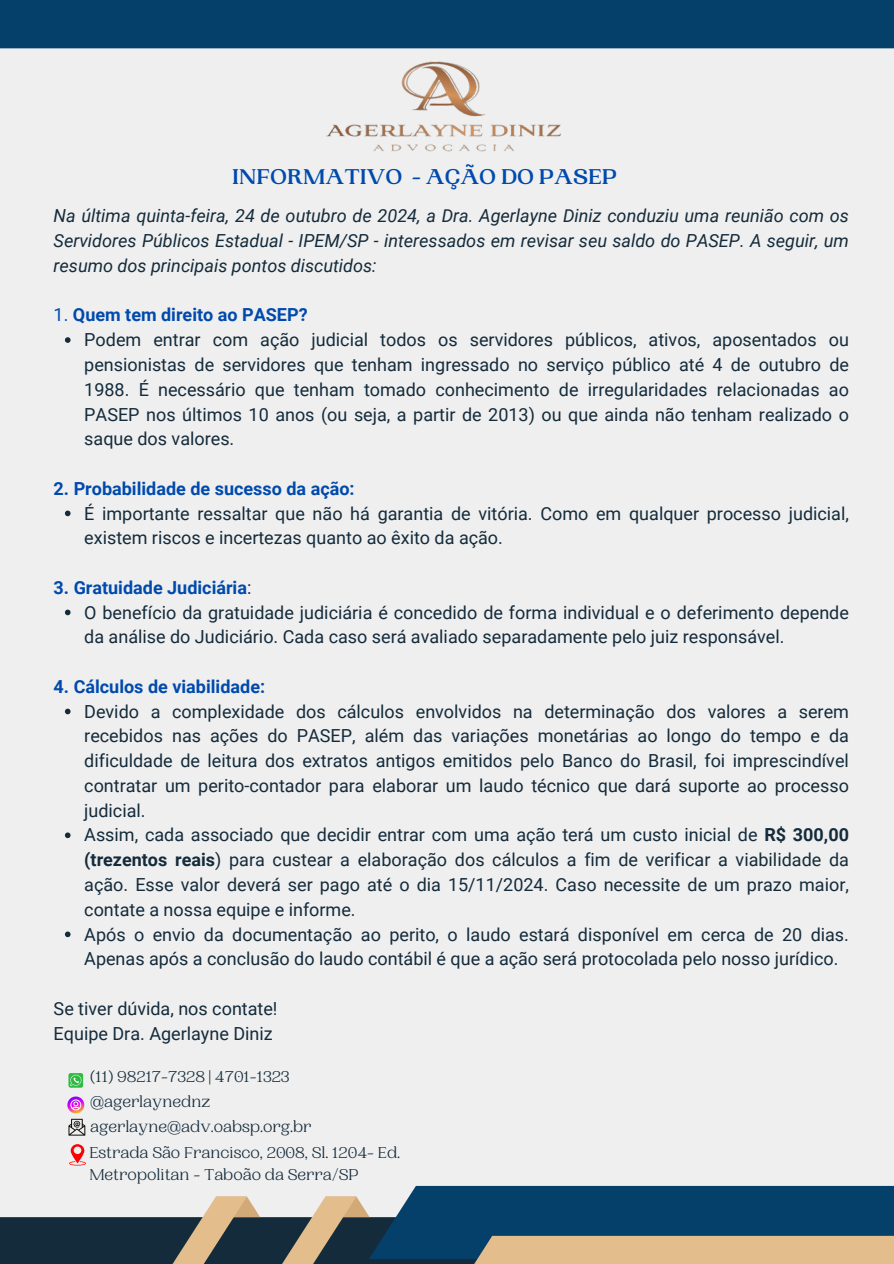
<style>
.page{position:relative;width:894px;height:1264px;background:#fff}
.page>*{position:absolute;margin:0;border:0;box-sizing:border-box;transform-origin:0 0}
.t1{font:700 22.5px "PP Woodland";color:#004aad}
.t2{font:18px/24.8px "Roboto";color:#142b3b;text-align:justify}
.t3{font:italic 18px/24.8px "Roboto";color:#142b3b;text-align:justify}
.t4{font:700 18px "Roboto";color:#004aad}
.t5{font:16.5px/22.5px "PP Woodland";color:#142b3b}
.s1{font-weight:400}
.s2{font-weight:400;color:#142b3b}
.s3{font-weight:700}
</style>
<div class="page">
<div style="left:0;top:0;width:893px;height:1263px;background:#efefef"></div>
<svg style="left:0;top:1185px;width:893px;height:78px"></svg>
<div style="left:0;top:0;width:893px;height:48px;background:#044069"></div>
<img style="left:326px;top:61px;width:235px;height:91px">
<svg style="left:68px;top:1073px;width:15px;height:14px"></svg>
<svg style="left:67px;top:1096px;width:18px;height:39px"></svg>
<svg style="left:69px;top:1144px;width:17px;height:21px"></svg>
<svg style="left:65px;top:337px;width:5px;height:6px"></svg>
<svg style="left:65px;top:510px;width:5px;height:6px"></svg>
<svg style="left:65px;top:609px;width:5px;height:6px"></svg>
<svg style="left:65px;top:708px;width:5px;height:6px"></svg>
<svg style="left:65px;top:832px;width:5px;height:6px"></svg>
<svg style="left:65px;top:931px;width:5px;height:6px"></svg>
<h2 class="t1" style="left:232px;top:164px;width:386px">INFORMATIVO - AÇÃO DO PASEP</h2>
<p class="t3" style="left:54px;top:204px;width:796px">Na última quinta-feira, 24 de outubro de 2024, a Dra. Agerlayne Diniz conduziu uma reunião com os Servidores Públicos Estadual - IPEM/SP - interessados em revisar seu saldo do PASEP. A seguir, um resumo dos principais pontos discutidos:</p>
<p class="t4" style="left:54px;top:305px;width:255px"><span class="s1">1.</span> Quem tem direito ao PASEP?</p>
<p class="t2" style="left:84px;top:328px;width:766px">Podem entrar com ação judicial todos os servidores públicos, ativos, aposentados ou pensionistas de servidores que tenham ingressado no serviço público até 4 de outubro de 1988. É necessário que tenham tomado conhecimento de irregularidades relacionadas ao PASEP nos últimos 10 anos (ou seja, a partir de 2013) ou que ainda não tenham realizado o saque dos valores.</p>
<h2 class="t4" style="left:54px;top:478px;width:302px">2. Probabilidade de sucesso da ação:</h2>
<p class="t2" style="left:84px;top:501px;width:766px">É importante ressaltar que não há garantia de vitória. Como em qualquer processo judicial, existem riscos e incertezas quanto ao êxito da ação.</p>
<p class="t4" style="left:54px;top:577px;width:199px">3. Gratuidade Judiciária<span class="s2">:</span></p>
<p class="t2" style="left:84px;top:600px;width:766px">O benefício da gratuidade judiciária é concedido de forma individual e o deferimento depende da análise do Judiciário. Cada caso será avaliado separadamente pelo juiz responsável.</p>
<p class="t4" style="left:54px;top:676px;width:213px">4. Cálculos de viabilidade:</p>
<p class="t2" style="left:84px;top:699px;width:766px">Devido a complexidade dos cálculos envolvidos na determinação dos valores a serem recebidos nas ações do PASEP, além das variações monetárias ao longo do tempo e da dificuldade de leitura dos extratos antigos emitidos pelo Banco do Brasil, foi imprescindível contratar um perito-contador para elaborar um laudo técnico que dará suporte ao processo judicial.</p>
<p class="t2" style="left:84px;top:823px;width:766px">Assim, cada associado que decidir entrar com uma ação terá um custo inicial de <span class="s3">R$ 300,00 (trezentos reais</span>) para custear a elaboração dos cálculos a fim de verificar a viabilidade da ação. Esse valor deverá ser pago até o dia 15/11/2024. Caso necessite de um prazo maior, contate a nossa equipe e informe.</p>
<p class="t2" style="left:84px;top:922px;width:766px">Após o envio da documentação ao perito, o laudo estará disponível em cerca de 20 dias.<br>Apenas após a conclusão do laudo contábil é que a ação será protocolada pelo nosso jurídico.</p>
<p class="t2" style="left:54px;top:996px;width:225px">Se tiver dúvida, nos contate!</p>
<p class="t2" style="left:54px;top:1021px;width:220px">Equipe Dra. Agerlayne Diniz</p>
<h1 class="t5" style="left:90px;top:1066px;width:201px">(11) 98217-7328 | 4701-1323</h1>
<p class="t5" style="left:90px;top:1090px;width:122px">@agerlaynednz</p>
<p class="t5" style="left:90px;top:1115px;width:223px">agerlayne@adv.oabsp.org.br</p>
<p class="t5" style="left:89px;top:1141px;width:312px">Estrada São Francisco, 2008, Sl. 1204- Ed.<br>Metropolitan - Taboão da Serra/SP</p>
</div>
